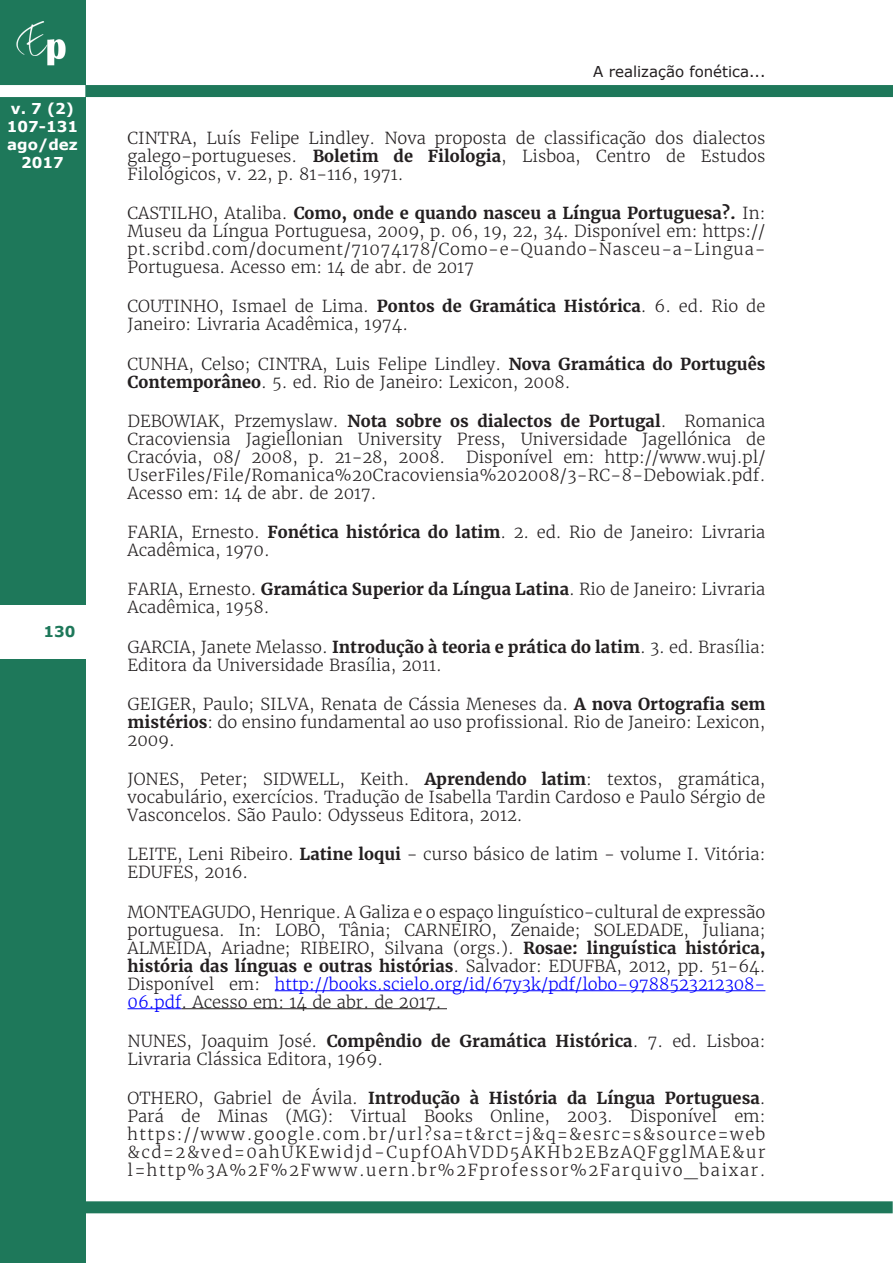
<style>
.page{position:relative;width:893px;height:1263px;background:#fff}
.page>*{position:absolute;margin:0;border:0;box-sizing:border-box;transform-origin:0 0}
.Referências{font:300 16.5px/18px "Merriweather";color:#231f20;text-align:justify}
.t1{font:700 15px/18px "Verdana";color:#fff;text-align:center}
.t2{font:15px "Verdana";color:#231f20}
.t3{font:700 15px "Verdana";color:#1e785a}
.s1{font-weight:700}
.s2{color:#00f}
</style>
<div class="page">
<div style="left:0;top:0;width:85px;height:1263px;background:#1e785a"></div>
<img style="left:16px;top:21px;width:50px;height:45px">
<div style="left:85px;top:85px;width:808px;height:12px;background:#1e785a"></div>
<div style="left:0;top:85px;width:85px;height:12px;background:#fff"></div>
<div style="left:0;top:605px;width:85px;height:53px;background:#fff"></div>
<div style="left:84px;top:1201px;width:809px;height:12px;background:#1e785a"></div>
<hr style="left:275px;top:990px;width:490px;height:1px;background:#00f">
<hr style="left:128px;top:1008px;width:53px;height:1px;background:#00f">
<hr style="left:181px;top:1008px;width:266px;height:1px;background:#231f20">
<p class="t1" style="left:7px;top:100px;width:73px">v. 7 (2)<br>107-131 ago/dez<br>2017</p>
<p class="t3" style="left:44px;top:621px;width:33px">130</p>
<p class="t2" style="left:593px;top:61px;width:174px">A realização fonética...</p>
<p class="Referências" style="left:128px;top:129px;width:639px">CINTRA, Luís Felipe Lindley. Nova proposta de classificação dos dialectos galego-portugueses. <span class="s1">Boletim de Filologia</span>, Lisboa, Centro de Estudos Filológicos, v. 22, p. 81-116, 1971.</p>
<p class="Referências" style="left:128px;top:204px;width:639px">CASTILHO, Ataliba. <span class="s1">Como, onde e quando nasceu a Língua Portuguesa?.</span> In:<br>Museu da Língua Portuguesa, 2009, p. 06, 19, 22, 34. Disponível em: https:// pt.scribd.com/document/71074178/Como-e-Quando-Nasceu-a-Lingua-Portuguesa. Acesso em: 14 de abr. de 2017</p>
<p class="Referências" style="left:128px;top:297px;width:639px">COUTINHO, Ismael de Lima. <span class="s1">Pontos de Gramática Histórica</span>. 6. ed. Rio de<br>Janeiro: Livraria Acadêmica, 1974.</p>
<p class="Referências" style="left:128px;top:355px;width:639px">CUNHA, Celso; CINTRA, Luis Felipe Lindley. <span class="s1">Nova Gramática do Português<br>Contemporâneo</span>. 5. ed. Rio de Janeiro: Lexicon, 2008.</p>
<p class="Referências" style="left:128px;top:412px;width:639px">DEBOWIAK, Przemyslaw. <span class="s1">Nota sobre os dialectos de Portugal</span>. Romanica Cracoviensia Jagiellonian University Press, Universidade Jagellónica de Cracóvia, 08/ 2008, p. 21-28, 2008.</p>
<p class="Referências" style="left:128px;top:448px;width:639px;text-indent:339px">Disponível em: http://www.wuj.pl/ UserFiles/File/Romanica%20Cracoviensia%202008/3-RC-8-Debowiak.pdf.<br>Acesso em: 14 de abr. de 2017.</p>
<p class="Referências" style="left:128px;top:523px;width:639px">FARIA, Ernesto. <span class="s1">Fonética histórica do latim</span>. 2. ed. Rio de Janeiro: Livraria<br>Acadêmica, 1970.</p>
<p class="Referências" style="left:128px;top:580px;width:639px">FARIA, Ernesto. <span class="s1">Gramática Superior da Língua Latina</span>. Rio de Janeiro: Livraria<br>Acadêmica, 1958.</p>
<p class="Referências" style="left:128px;top:638px;width:639px">GARCIA, Janete Melasso. <span class="s1">Introdução à teoria e prática do latim</span>. 3. ed. Brasília:<br>Editora da Universidade Brasília, 2011.</p>
<p class="Referências" style="left:128px;top:695px;width:639px">GEIGER, Paulo; SILVA, Renata de Cássia Meneses da. <span class="s1">A nova Ortografia sem mistérios</span>: do ensino fundamental ao uso profissional. Rio de Janeiro: Lexicon, 2009.</p>
<p class="Referências" style="left:128px;top:770px;width:639px">JONES, Peter; SIDWELL, Keith. <span class="s1">Aprendendo latim</span>: textos, gramática, vocabulário, exercícios. Tradução de Isabella Tardin Cardoso e Paulo Sérgio de Vasconcelos. São Paulo: Odysseus Editora, 2012.</p>
<p class="Referências" style="left:128px;top:846px;width:639px">LEITE, Leni Ribeiro. <span class="s1">Latine loqui</span> - curso básico de latim - volume I. Vitória:<br>EDUFES, 2016.</p>
<p class="Referências" style="left:128px;top:903px;width:639px">MONTEAGUDO, Henrique. A Galiza e o espaço linguístico-cultural de expressão portuguesa. In: LOBO, Tânia; CARNEIRO, Zenaide; SOLEDADE, Juliana; ALMEIDA, Ariadne; RIBEIRO, Silvana (orgs.). <span class="s1">Rosae: linguística histórica, história das línguas e outras histórias</span>. Salvador: EDUFBA, 2012, pp. 51-64.<br>Disponível em: <span class="s2">http://books.scielo.org/id/67y3k/pdf/lobo-9788523212308- 06.pdf</span>. Acesso em: 14 de abr. de 2017.</p>
<p class="Referências" style="left:128px;top:1032px;width:639px">NUNES, Joaquim José. <span class="s1">Compêndio de Gramática Histórica</span>. 7. ed. Lisboa:<br>Livraria Clássica Editora, 1969.</p>
<p class="Referências" style="left:128px;top:1089px;width:639px">OTHERO, Gabriel de Ávila. <span class="s1">Introdução à História da Língua Portuguesa</span>.<br>Pará de Minas (MG): Virtual Books Online, 2003. Disponível em: https://www.google.com.br/url?sa=t&amp;rct=j&amp;q=&amp;esrc=s&amp;source=web &amp;cd=2&amp;ved=0ahUKEwidjd-CupfOAhVDD5AKHb2EBzAQFgglMAE&amp;ur l=http%3A%2F%2Fwww.uern.br%2Fprofessor%2Farquivo_baixar.</p>
</div>
